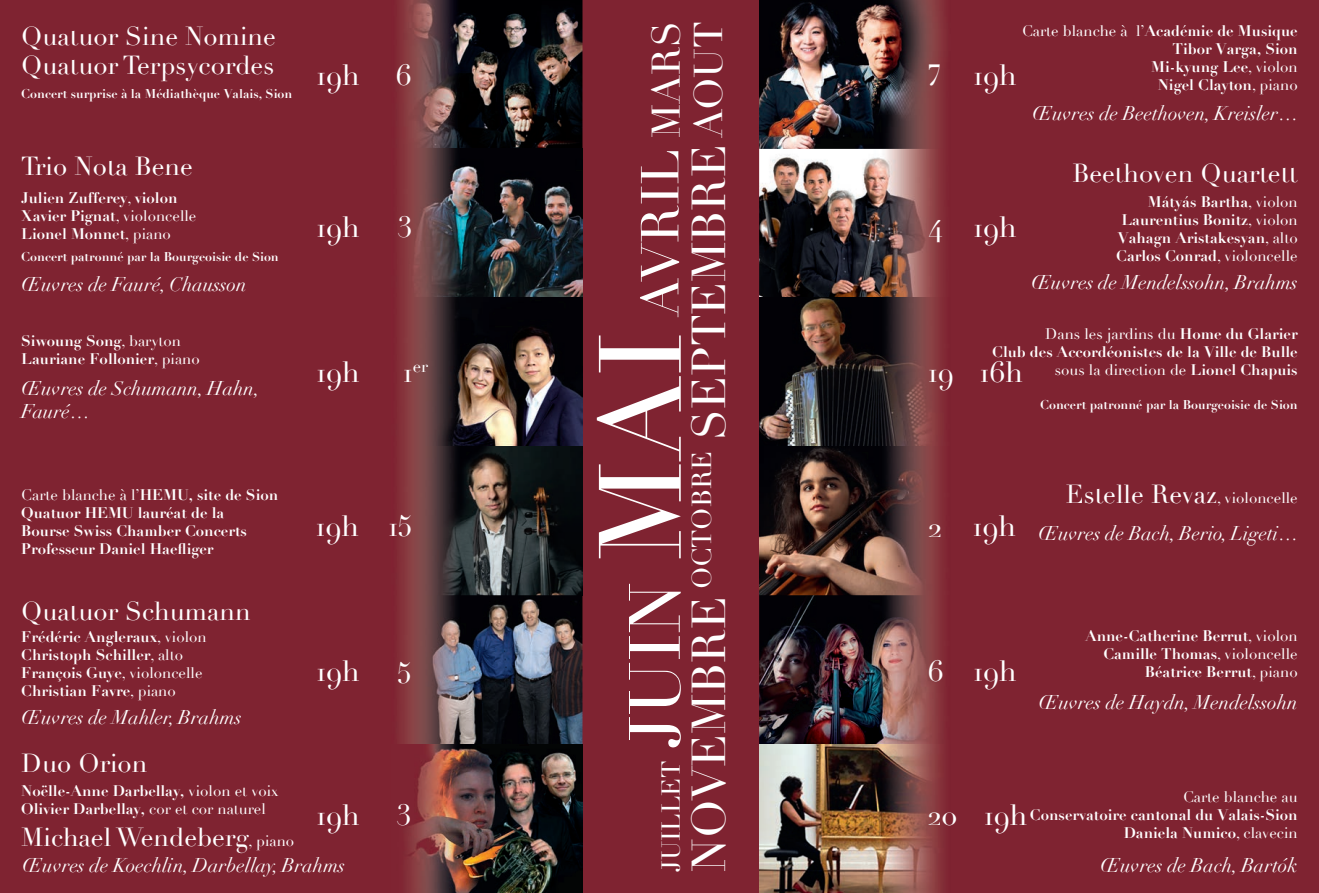
<style>
.page{position:relative;width:1319px;height:893px;background:#fff}
.page>*{position:absolute;margin:0;border:0;box-sizing:border-box;transform-origin:0 0}
.t1{font:114.9px "Didot";color:#fff}
.t2{font:71.25px "Didot";color:#fff}
.t3{font:52.5px "Didot";color:#fff}
.t4{font:46.5px "Didot";color:#fff}
.t5{font:39px "Didot";color:#fff}
.t6{font:28.8px "Didot";color:#fff}
.t7{font:25.5px/29.1px "Didot";color:#fff}
.t8{font:25.35px "Didot";color:#fff}
.t9{font:italic 19.5px/23.4px "Didot";color:#fff}
.t10{font:16.8px "Didot";color:#fff}
.t11{font:700 15px/18px "Didot";color:#fff;text-align:right}
.t12{font:15px "Didot";color:#fff}
.t13{font:700 12.45px "Didot";color:#fff}
.s1{font-size:46.35px}
.s2{font-size:39.15px}
.s3{font-weight:400}
.s4{font-size:28.8px}
.s5{font-size:15px}
</style>
<div class="page">
<div style="left:0;top:0;width:1318px;height:893px;background:#7f2331"></div>
<img style="left:391px;top:0;width:191px;height:893px">
<img style="left:759px;top:0;width:191px;height:893px">
<p class="t4" style="left:681px;top:872px;width:852px;rotate:-90deg"><span class="s1">NOVEMBRE</span> <sup>OCTOBRE</sup> SEPTEMBRE <span class="s2">AOUT</span></p>
<p class="t5" style="left:642px;top:138px;width:118px;rotate:-90deg">MARS</p>
<p class="t11" style="left:1021px;top:22px;width:277px"><span class="s3">Carte blanche à l’</span>Académie de Musique<br>Tibor Varga, Sion<br>Mi-kyung Lee<span class="s3">, violon<br></span>Nigel Clayton<span class="s3">, piano</span></p>
<p class="t7" style="left:21px;top:22px;width:256px">Quatuor Sine Nomine<br>Quatuor Terpsycordes</p>
<p class="t6" style="left:396px;top:57px;width:17px">6</p>
<p class="t6" style="left:316px;top:57px;width:45px">19h</p>
<p class="t6" style="left:973px;top:57px;width:45px">19h</p>
<p class="t6" style="left:927px;top:49px;width:15px">7</p>
<p class="t13" style="left:21px;top:86px;width:272px">Concert surprise à la Médiathèque Valais, Sion</p>
<p class="t9" style="left:1031px;top:102px;width:267px">Œuvres de Beethoven, Kreisler…</p>
<p class="t3" style="left:628px;top:317px;width:170px;rotate:-90deg">AVRIL</p>
<p class="t7" style="left:21px;top:152px;width:173px">Trio Nota Bene</p>
<p class="t7" style="left:1072px;top:159px;width:227px">Beethoven Quartett</p>
<p class="t11" style="left:1115px;top:193px;width:183px">Mátyás Bartha<span class="s3">, violon<br></span>Laurentius Bonitz<span class="s3">, violon<br></span>Vahagn Aristakesyan<span class="s3">, alto<br></span>Carlos Conrad<span class="s3">, violoncelle</span></p>
<p class="t11" style="left:21px;top:189px;width:177px;text-align:left">Julien Zufferey<span class="s3">,</span> violon<br>Xavier Pignat<span class="s3">, violoncelle<br></span>Lionel Monnet<span class="s3">, piano</span></p>
<p class="t6" style="left:397px;top:210px;width:16px">3</p>
<p class="t6" style="left:316px;top:210px;width:45px">19h</p>
<p class="t6" style="left:973px;top:210px;width:45px">19h</p>
<p class="t6" style="left:929px;top:210px;width:14px">4</p>
<p class="t13" style="left:21px;top:249px;width:259px">Concert patronné par la Bourgeoisie de Sion</p>
<p class="t9" style="left:21px;top:273px;width:227px">Œuvres de Fauré, Chausson</p>
<p class="t9" style="left:1030px;top:271px;width:268px">Œuvres de Mendelssohn, Brahms</p>
<p class="t11" style="left:991px;top:325px;width:307px"><span class="s3">Dans les jardins du</span> Home du Glarier<br>Club des Accordéonistes de la Ville de Bulle <span class="s3">sous la direction de</span> Lionel Chapuis</p>
<p class="t11" style="left:21px;top:332px;width:180px;text-align:left">Siwoung Song<span class="s3">, baryton<br></span>Lauriane Follonier<span class="s3">, piano</span></p>
<p class="t9" style="left:21px;top:376px;width:240px">Œuvres de Schumann, Hahn,<br>Fauré…</p>
<p class="t1" style="left:572px;top:561px;width:231px;rotate:-90deg">MAI</p>
<p class="t6" style="left:979px;top:355px;width:45px">16h</p>
<p class="t6" style="left:316px;top:355px;width:45px">19h</p>
<p class="t10" style="left:403px;top:357px;width:26px"><span class="s4">1</span>er</p>
<p class="t6" style="left:927px;top:355px;width:27px">19</p>
<p class="t13" style="left:1040px;top:397px;width:259px">Concert patronné par la Bourgeoisie de Sion</p>
<p class="t11" style="left:21px;top:486px;width:258px;text-align:left"><span class="s3">Carte blanche à l’</span>HEMU, site de Sion<br>Quatuor HEMU lauréat de la<br>Bourse Swiss Chamber Concerts<br>Professeur Daniel Haefliger</p>
<p class="t7" style="left:1065px;top:480px;width:233px">Estelle Revaz<span class="s5">, violoncelle</span></p>
<p class="t6" style="left:388px;top:509px;width:25px">15</p>
<p class="t6" style="left:316px;top:509px;width:45px">19h</p>
<p class="t6" style="left:972px;top:509px;width:45px">19h</p>
<p class="t6" style="left:927px;top:509px;width:15px">2</p>
<p class="t9" style="left:1037px;top:522px;width:261px">Œuvres de Bach, Berio, Ligeti…</p>
<p class="t2" style="left:612px;top:748px;width:168px;rotate:-90deg">JUIN</p>
<p class="t7" style="left:21px;top:598px;width:231px">Quatuor Schumann</p>
<p class="t11" style="left:1085px;top:626px;width:214px">Anne-Catherine Berrut<span class="s3">, violon<br></span>Camille Thomas<span class="s3">, violoncelle<br></span>Béatrice Berrut<span class="s3">, piano</span></p>
<p class="t11" style="left:21px;top:628px;width:187px;text-align:left">Frédéric Angleraux<span class="s3">, violon<br></span>Christoph Schiller<span class="s3">, alto<br></span>François Guye<span class="s3">, violoncelle<br></span>Christian Favre<span class="s3">, piano</span></p>
<p class="t6" style="left:927px;top:654px;width:17px">6</p>
<p class="t6" style="left:316px;top:654px;width:45px">19h</p>
<p class="t6" style="left:973px;top:654px;width:45px">19h</p>
<p class="t6" style="left:397px;top:656px;width:15px">5</p>
<p class="t9" style="left:1038px;top:691px;width:260px">Œuvres de Haydn, Mendelssohn</p>
<p class="t9" style="left:21px;top:706px;width:222px">Œuvres de Mahler, Brahms</p>
<p class="t7" style="left:21px;top:749px;width:128px">Duo Orion</p>
<p class="t8" style="left:655px;top:872px;width:113px;rotate:-90deg">JUILLET</p>
<p class="t11" style="left:21px;top:782px;width:259px;text-align:left">Noëlle-Anne Darbellay, <span class="s3">violon et voix<br></span>Olivier Darbellay, <span class="s3">cor et cor naturel</span></p>
<p class="t11" style="left:1029px;top:788px;width:269px"><span class="s3">Carte blanche au<br></span>Conservatoire cantonal du Valais-Sion<br>Daniela Numico<span class="s3">, clavecin</span></p>
<p class="t6" style="left:396px;top:798px;width:16px">3</p>
<p class="t6" style="left:316px;top:798px;width:45px">19h</p>
<p class="t6" style="left:927px;top:798px;width:101px">20 19h</p>
<p class="t7" style="left:21px;top:823px;width:229px">Michael Wendeberg</p>
<p class="t12" style="left:248px;top:832px;width:47px">, piano</p>
<p class="t9" style="left:22px;top:854px;width:324px">Œuvres de Koechlin, Darbellay, Brahms</p>
<p class="t9" style="left:1100px;top:853px;width:199px">Œuvres de Bach, Bartók</p>
</div>
